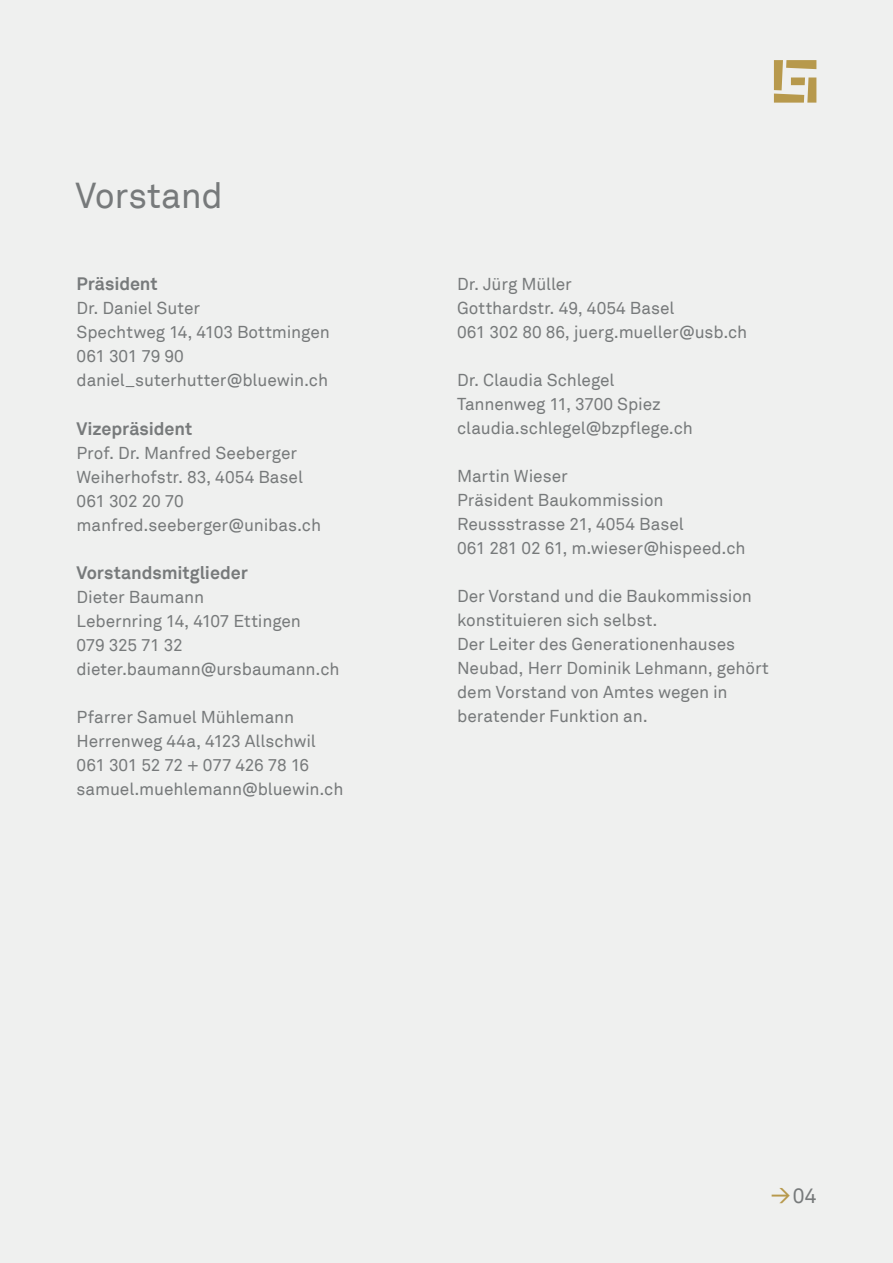
<style>
.page{position:relative;width:893px;height:1263px;background:#eff0ef}
.page>*{position:absolute;margin:0;border:0;box-sizing:border-box;transform-origin:0 0}
.t1{font:36px "Akkurat";letter-spacing:-.01em;color:#777a7b}
.t2{font:21px "Akkurat";color:#777a7b}
.t3{font:700 18px "Akkurat";letter-spacing:-.005em;color:#777a7b}
.t4{font:17.25px/24px "Akkurat";letter-spacing:-.005em;color:#777a7b}
.s1{font-family:"DIN";font-weight:500;font-size:19.5px;color:#b7994c}
</style>
<div class="page">
<svg style="left:774px;top:60px;width:42px;height:43px"></svg>
<h1 class="t1" style="left:75px;top:175px;width:149px">Vorstand</h1>
<p class="t3" style="left:77px;top:273px;width:83px">Präsident</p>
<p class="t4" style="left:77px;top:297px;width:255px">Dr. Daniel Suter<br>Spechtweg 14, 4103 Bottmingen<br>061 301 79 90 daniel_suterhutter@bluewin.ch</p>
<p class="t3" style="left:77px;top:417px;width:117px">Vizepräsident</p>
<p class="t4" style="left:77px;top:441px;width:246px">Prof. Dr. Manfred Seeberger<br>Weiherhofstr. 83, 4054 Basel<br>061 302 20 70 manfred.seeberger@unibas.ch</p>
<p class="t3" style="left:77px;top:561px;width:173px">Vorstandsmitglieder</p>
<p class="t4" style="left:77px;top:585px;width:265px">Dieter Baumann<br>Lebernring 14, 4107 Ettingen<br>079 325 71 32 dieter.baumann@ursbaumann.ch</p>
<p class="t4" style="left:77px;top:705px;width:268px">Pfarrer Samuel Mühlemann<br>Herrenweg 44a, 4123 Allschwil<br>061 301 52 72 + 077 426 78 16 samuel.muehlemann@bluewin.ch</p>
<p class="t4" style="left:457px;top:272px;width:292px">Dr. Jürg Müller<br>Gotthardstr. 49, 4054 Basel<br>061 302 80 86, juerg.mueller@usb.ch</p>
<p class="t4" style="left:457px;top:368px;width:237px">Dr. Claudia Schlegel<br>Tannenweg 11, 3700 Spiez claudia.schlegel@bzpflege.ch</p>
<p class="t4" style="left:457px;top:464px;width:290px">Martin Wieser<br>Präsident Baukommission<br>Reussstrasse 21, 4054 Basel<br>061 281 02 61, m.wieser@hispeed.ch</p>
<p class="t4" style="left:457px;top:584px;width:313px">Der Vorstand und die Baukommission konstituieren sich selbst.<br>Der Leiter des Generationenhauses<br>Neubad, Herr Dominik Lehmann, gehört dem Vorstand von Amtes wegen in beratender Funktion an.</p>
<p class="t2" style="left:771px;top:1183px;width:47px"><span class="s1">&gt;</span>04</p>
</div>
